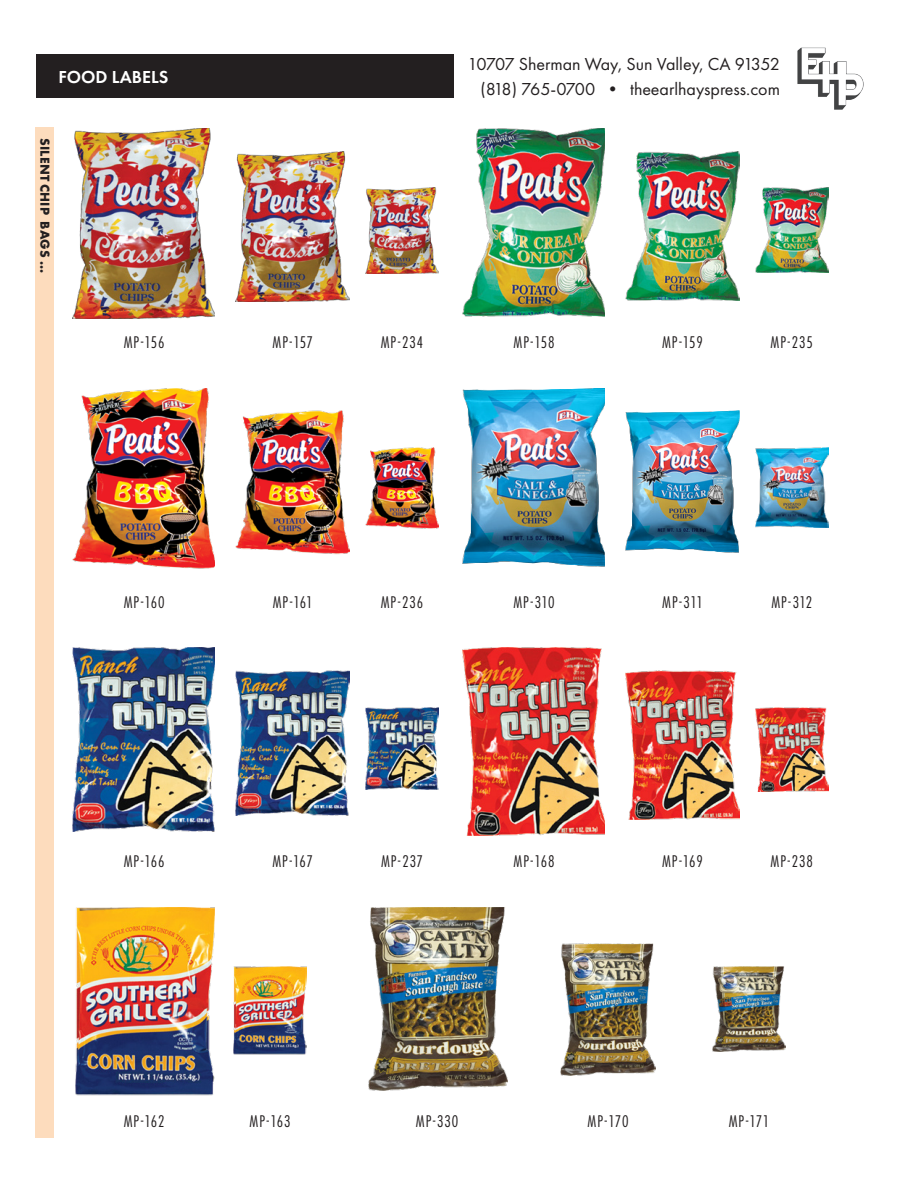
<style>
.page{position:relative;width:918px;height:1188px;background:#fff}
.page>*{position:absolute;margin:0;border:0;box-sizing:border-box;transform-origin:0 0}
.t1{font:18px/24.6px "Futura PT";color:#231f20;text-align:right}
.t2{font:600 18px "Futura PT";color:#fff}
.t3{font:17.55px "Futura PT Cond";letter-spacing:.05em;color:#231f20}
.t4{font:700 13.5px "Futura PT";letter-spacing:.01em;color:#231f20}
</style>
<div class="page">
<div style="left:36px;top:55px;width:418px;height:43px;background:#231f20"></div>
<img style="left:797px;top:47px;width:67px;height:63px">
<img style="left:73px;top:129px;width:142px;height:189px">
<img style="left:73px;top:388px;width:142px;height:181px">
<img style="left:73px;top:648px;width:142px;height:183px">
<img style="left:463px;top:129px;width:142px;height:188px">
<img style="left:463px;top:648px;width:142px;height:187px">
<img style="left:76px;top:907px;width:139px;height:189px">
<img style="left:368px;top:907px;width:140px;height:184px">
<img style="left:236px;top:151px;width:114px;height:151px">
<img style="left:236px;top:411px;width:114px;height:143px">
<img style="left:236px;top:670px;width:114px;height:146px">
<img style="left:626px;top:151px;width:113px;height:150px">
<img style="left:626px;top:670px;width:113px;height:149px">
<img style="left:365px;top:188px;width:74px;height:85px">
<img style="left:365px;top:447px;width:74px;height:82px">
<img style="left:365px;top:707px;width:74px;height:83px">
<img style="left:755px;top:188px;width:73px;height:85px">
<img style="left:755px;top:707px;width:73px;height:84px">
<img style="left:233px;top:967px;width:74px;height:88px">
<img style="left:560px;top:943px;width:96px;height:132px">
<img style="left:712px;top:967px;width:74px;height:85px">
<div style="left:36px;top:128px;width:18px;height:1010px;background:#fddcbd"></div>
<img style="left:463px;top:388px;width:142px;height:178px">
<img style="left:626px;top:411px;width:113px;height:141px">
<img style="left:755px;top:447px;width:73px;height:81px">
<p class="t2" style="left:58px;top:65px;width:112px">FOOD LABELS</p>
<p class="t4" style="left:54px;top:138px;width:136px;rotate:90deg">SILENT CHIP BAGS ...</p>
<p class="t3" style="left:124px;top:332px;width:42px">MP-156</p>
<p class="t3" style="left:124px;top:592px;width:42px">MP-160</p>
<p class="t1" style="left:467px;top:52px;width:314px">10707 Sherman Way, Sun Valley, CA 91352 (818) 765-0700 • theearlhayspress.com</p>
<p class="t3" style="left:273px;top:332px;width:42px">MP-157</p>
<p class="t3" style="left:381px;top:332px;width:44px">MP-234</p>
<p class="t3" style="left:514px;top:332px;width:42px">MP-158</p>
<p class="t3" style="left:662px;top:332px;width:42px">MP-159</p>
<p class="t3" style="left:771px;top:332px;width:44px">MP-235</p>
<p class="t3" style="left:273px;top:592px;width:42px">MP-161</p>
<p class="t3" style="left:381px;top:592px;width:44px">MP-236</p>
<p class="t3" style="left:513px;top:592px;width:43px">MP-310</p>
<p class="t3" style="left:662px;top:592px;width:42px">MP-311</p>
<p class="t3" style="left:771px;top:592px;width:42px">MP-312</p>
<p class="t3" style="left:124px;top:851px;width:42px">MP-166</p>
<p class="t3" style="left:272px;top:851px;width:42px">MP-167</p>
<p class="t3" style="left:381px;top:851px;width:44px">MP-237</p>
<p class="t3" style="left:514px;top:851px;width:42px">MP-168</p>
<p class="t3" style="left:662px;top:851px;width:42px">MP-169</p>
<p class="t3" style="left:771px;top:851px;width:44px">MP-238</p>
<p class="t3" style="left:124px;top:1111px;width:42px">MP-162</p>
<p class="t3" style="left:416px;top:1111px;width:44px">MP-330</p>
<p class="t3" style="left:250px;top:1111px;width:42px">MP-163</p>
<p class="t3" style="left:588px;top:1111px;width:42px">MP-170</p>
<p class="t3" style="left:729px;top:1111px;width:42px">MP-171</p>
</div>
